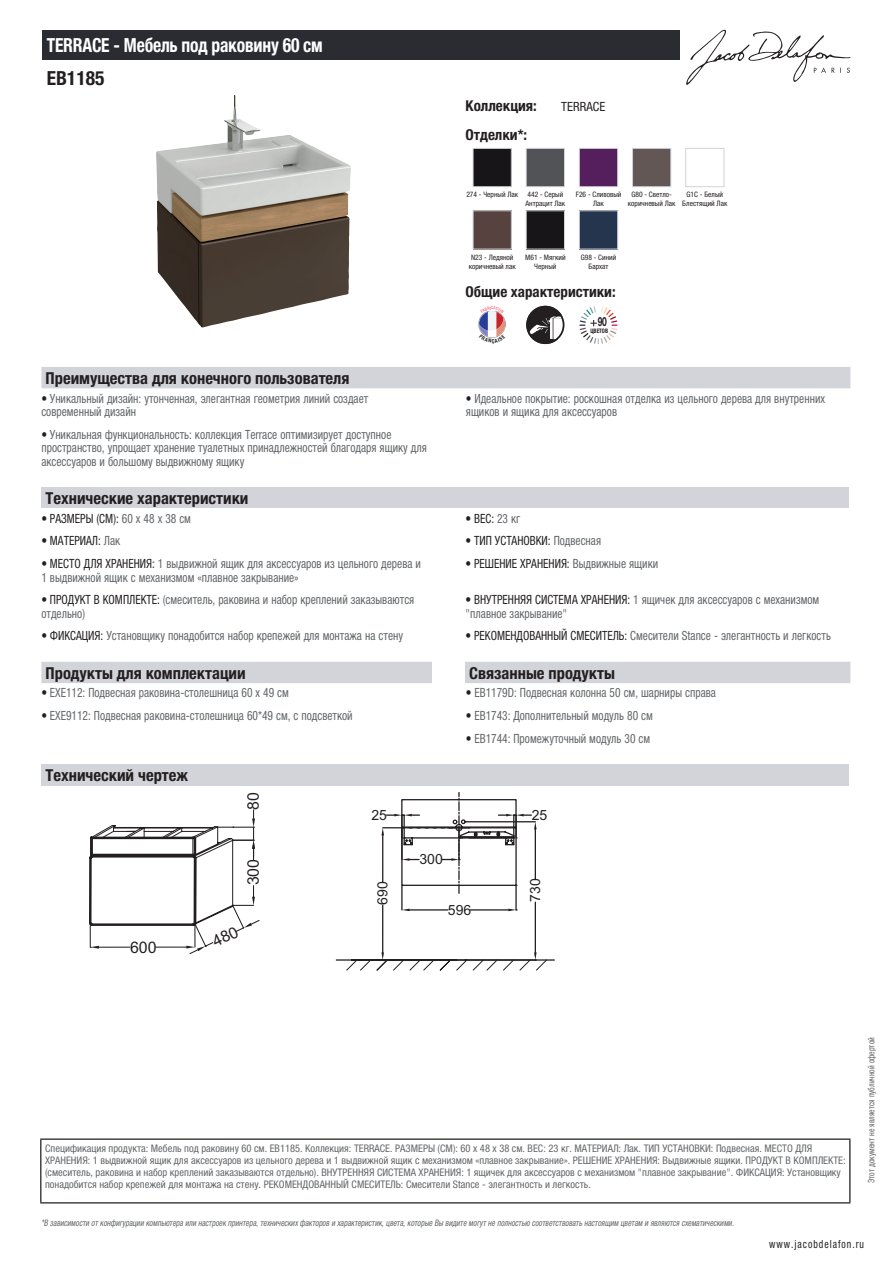
<style>
.page{position:relative;width:893px;height:1263px;background:#fff}
.page>*{position:absolute;margin:0;border:0;box-sizing:border-box;transform-origin:0 0}
.t1{font:700 condensed 19.5px "Helvetica Neue LTCYR";letter-spacing:-.01em;color:#fff;scale:.9 1}
.t2{font:700 condensed 19.5px "Helvetica Neue LTCYR";color:#231f20}
.t3{font:700 condensed 16.5px "Helvetica Neue LTCYR";color:#231f20}
.t4{font:15.9px "Arial";color:#231f20}
.t5{font:700 condensed 15px "Helvetica Neue LTCYR";color:#231f20}
.t6{font:14.1px "Arial";color:#231f20}
.t7{font:condensed 12.75px/13.5px "Helvetica Neue LTCYR";color:#626568;scale:.9 1}
.t8{font:condensed 12.75px "Helvetica Neue LTCYR";color:#231f20;scale:.9 1}
.t9{font:condensed 12.75px "Helvetica Neue LTCYR";color:#231f20}
.t10{font:700 12.6px "Helvetica Neue LT Std";color:#231f20;scale:.68 1}
.t11{font:condensed 11.25px "Helvetica Neue LTCYR";letter-spacing:.1em;color:#231f20;scale:.87 1}
.t12{font:condensed 10.5px/12px "Helvetica Neue LTCYR";color:#626568}
.t13{font:italic condensed 9px "Helvetica Neue LTCYR";color:#626568;scale:.87 1}
.t14{font:condensed 9px "Helvetica Neue LTCYR";color:#626568;scale:.87 1}
.t15{font:condensed 7.5px/9px "Helvetica Neue LTCYR";color:#231f20;text-align:center}
.t16{font:700 condensed 6.15px "Helvetica Neue LTCYR";color:#231f20;scale:.89 1}
.s1{color:#231f20}
.s2{color:#626568}
</style>
<div class="page">
<svg style="left:686px;top:30px;width:164px;height:55px"></svg>
<img style="left:156px;top:95px;width:195px;height:233px">
<img style="left:475px;top:150px;width:35px;height:35px">
<div style="left:473px;top:148px;width:39px;height:39px;border:1px solid #d3d4da"></div>
<img style="left:528px;top:150px;width:35px;height:35px">
<div style="left:526px;top:148px;width:39px;height:39px;border:1px solid #d3d4da"></div>
<img style="left:581px;top:150px;width:35px;height:35px">
<div style="left:579px;top:148px;width:39px;height:39px;border:1px solid #d3d4da"></div>
<img style="left:634px;top:150px;width:35px;height:35px">
<div style="left:632px;top:148px;width:39px;height:39px;border:1px solid #d3d4da"></div>
<div style="left:685px;top:148px;width:39px;height:39px;border:1px solid #d3d4da"></div>
<img style="left:475px;top:212px;width:35px;height:35px">
<div style="left:473px;top:210px;width:39px;height:39px;border:1px solid #d3d4da"></div>
<img style="left:528px;top:212px;width:35px;height:35px">
<div style="left:526px;top:210px;width:39px;height:39px;border:1px solid #d3d4da"></div>
<img style="left:581px;top:212px;width:35px;height:35px">
<div style="left:579px;top:210px;width:39px;height:39px;border:1px solid #d3d4da"></div>
<svg style="left:526px;top:306px;width:38px;height:38px"></svg>
<svg style="left:580px;top:306px;width:37px;height:38px"></svg>
<div style="left:41px;top:367px;width:809px;height:21px;background:#d3d4da"></div>
<div style="left:41px;top:487px;width:808px;height:21px;background:#d3d4da"></div>
<div style="left:41px;top:662px;width:809px;height:21px;background:#d3d4da"></div>
<div style="left:432px;top:662px;width:33px;height:21px;background:#fff"></div>
<div style="left:41px;top:764px;width:808px;height:21px;background:#d3d4da"></div>
<svg style="left:336px;top:792px;width:219px;height:178px"></svg>
<div style="left:43px;top:30px;width:637px;height:30px;background:#2a2c32"></div>
<hr style="left:40px;top:1138px;width:810px;height:2px;background:#040503">
<hr style="left:40px;top:1140px;width:1px;height:62px;background:#040503">
<hr style="left:849px;top:1140px;width:1px;height:62px;background:#040503">
<hr style="left:40px;top:1202px;width:810px;height:1px;background:#040503">
<svg style="left:479px;top:311px;width:26px;height:27px"></svg>
<svg style="left:89px;top:810px;width:171px;height:144px"></svg>
<h1 class="t1" style="left:47px;top:34px;width:308px">TERRACE - Мебель под раковину 60 см</h1>
<h1 class="t2" style="left:47px;top:67px;width:59px">EB1185</h1>
<p class="t5" style="left:466px;top:97px;width:73px">Коллекция:</p>
<p class="t9" style="left:561px;top:99px;width:45px">TERRACE</p>
<p class="t5" style="left:466px;top:126px;width:63px">Отделки*:</p>
<p class="t15" style="left:466px;top:190px;width:53px">274 - Черный Лак</p>
<p class="t15" style="left:525px;top:190px;width:41px;text-align:left">442 - Серый<br>Антрацит Лак</p>
<p class="t15" style="left:576px;top:190px;width:47px">F26 - Сливовый<br>Лак</p>
<p class="t15" style="left:628px;top:190px;width:49px">G80 - Светло&shy;коричневый Лак</p>
<p class="t15" style="left:682px;top:190px;width:47px">G1C - Белый<br>Блестящий Лак</p>
<p class="t15" style="left:469px;top:252px;width:49px">N23 - Ледяной коричневый лак</p>
<p class="t15" style="left:525px;top:252px;width:42px">M61 - Мягкий<br>Черный</p>
<p class="t15" style="left:581px;top:252px;width:37px">G98 - Синий<br>Бархат</p>
<p class="t5" style="left:466px;top:284px;width:152px">Общие характеристики:</p>
<p class="t16" style="left:590px;top:328px;width:21px">ЦВЕТОВ</p>
<p class="t10" style="left:598px;top:314px;width:15px">90</p>
<p class="t3" style="left:46px;top:369px;width:305px">Преимущества для конечного пользователя</p>
<p class="t7" style="left:41px;top:391px;width:365px"><span class="s1">•</span> Уникальный дизайн: утонченная, элегантная геометрия линий создает современный дизайн</p>
<p class="t7" style="left:466px;top:391px;width:401px"><span class="s1">•</span> Идеальное покрытие: роскошная отделка из цельного дерева для внутренних ящиков и ящика для аксессуаров</p>
<p class="t7" style="left:41px;top:428px;width:430px"><span class="s1">•</span> Уникальная функциональность: коллекция Terrace оптимизирует доступное пространство, упрощает хранение туалетных принадлежностей благодаря ящику для аксессуаров и большому выдвижному ящику</p>
<p class="t3" style="left:46px;top:489px;width:204px">Технические характеристики</p>
<p class="t8" style="left:41px;top:511px;width:168px">• РАЗМЕРЫ (СМ): <span class="s2">60 x 48 x 38 см</span></p>
<p class="t8" style="left:466px;top:511px;width:62px">• ВЕС: <span class="s2">23 кг</span></p>
<p class="t8" style="left:41px;top:534px;width:89px">• МАТЕРИАЛ: <span class="s2">Лак</span></p>
<p class="t8" style="left:466px;top:534px;width:152px">• ТИП УСТАНОВКИ: <span class="s2">Подвесная</span></p>
<p class="t7" style="left:41px;top:557px;width:423px"><span class="s1">• МЕСТО ДЛЯ ХРАНЕНИЯ:</span> 1 выдвижной ящик для аксессуаров из цельного дерева и<br>1 выдвижной ящик с механизмом «плавное закрывание»</p>
<p class="t8" style="left:466px;top:556px;width:215px">• РЕШЕНИЕ ХРАНЕНИЯ: <span class="s2">Выдвижные ящики</span></p>
<p class="t7" style="left:41px;top:593px;width:416px"><span class="s1">• ПРОДУКТ В КОМПЛЕКТЕ:</span> (смеситель, раковина и набор креплений заказываются отдельно)</p>
<p class="t7" style="left:466px;top:593px;width:395px"><span class="s1">• ВНУТРЕННЯЯ СИСТЕМА ХРАНЕНИЯ:</span> 1 ящичек для аксессуаров с механизмом "плавное закрывание"</p>
<p class="t7" style="left:41px;top:629px;width:403px"><span class="s1">• ФИКСАЦИЯ:</span> Установщику понадобится набор крепежей для монтажа на стену</p>
<p class="t7" style="left:466px;top:629px;width:407px"><span class="s1">• РЕКОМЕНДОВАННЫЙ СМЕСИТЕЛЬ:</span> Смесители Stance - элегантность и легкость</p>
<p class="t3" style="left:46px;top:664px;width:202px">Продукты для комплектации</p>
<p class="t3" style="left:469px;top:664px;width:147px">Связанные продукты</p>
<p class="t7" style="left:41px;top:686px;width:277px"><span class="s1">•</span> EXE112: Подвесная раковина-столешница 60 х 49 см</p>
<p class="t7" style="left:466px;top:686px;width:279px"><span class="s1">•</span> EB1179D: Подвесная колонна 50 см, шарниры справа</p>
<p class="t7" style="left:41px;top:709px;width:347px"><span class="s1">•</span> EXE9112: Подвесная раковина-столешница 60*49 см, с подсветкой</p>
<p class="t7" style="left:466px;top:709px;width:209px"><span class="s1">•</span> EB1743: Дополнительный модуль 80 см</p>
<p class="t7" style="left:466px;top:732px;width:206px"><span class="s1">•</span> EB1744: Промежуточный модуль 30 см</p>
<p class="t3" style="left:46px;top:766px;width:144px">Технический чертеж</p>
<p class="t4" style="left:130px;top:936px;width:28px">600</p>
<p class="t4" style="left:243px;top:809px;width:19px;rotate:-90deg">80</p>
<p class="t4" style="left:243px;top:885px;width:28px;rotate:-90deg">300</p>
<p class="t6" style="left:371px;top:806px;width:17px">25</p>
<p class="t6" style="left:419px;top:850px;width:25px">300</p>
<p class="t6" style="left:532px;top:806px;width:17px">25</p>
<p class="t6" style="left:373px;top:905px;width:25px;rotate:-90deg">690</p>
<p class="t6" style="left:526px;top:902px;width:25px;rotate:-90deg">730</p>
<p class="t6" style="left:448px;top:900px;width:25px">596</p>
<p class="t12" style="left:45px;top:1142px;width:802px">Спецификация продукта: Мебель под раковину 60 см. EB1185. Коллекция: TERRACE. РАЗМЕРЫ (СМ): 60 x 48 x 38 см. ВЕС: 23 кг. МАТЕРИАЛ: Лак. ТИП УСТАНОВКИ: Подвесная. МЕСТО ДЛЯ ХРАНЕНИЯ: 1 выдвижной ящик для аксессуаров из цельного дерева и 1 выдвижной ящик с механизмом «плавное закрывание». РЕШЕНИЕ ХРАНЕНИЯ: Выдвижные ящики. ПРОДУКТ В КОМПЛЕКТЕ: (смеситель, раковина и набор креплений заказываются отдельно). ВНУТРЕННЯЯ СИСТЕМА ХРАНЕНИЯ: 1 ящичек для аксессуаров с механизмом "плавное закрывание". ФИКСАЦИЯ: Установщику понадобится набор крепежей для монтажа на стену. РЕКОМЕНДОВАННЫЙ СМЕСИТЕЛЬ: Смесители Stance - элегантность и легкость.</p>
<p class="t13" style="left:41px;top:1218px;width:800px">*В зависимости отконфигурации компьютера или настроек принтера,техническихфакторов и характеристик,цвета,которые Вы видите могутне полностью соответствоватьнастоящим цветам и являются схематическими.</p>
<p class="t14" style="left:866px;top:1183px;width:169px;rotate:-90deg">Этот документ не является публичной офертой</p>
<p class="t11" style="left:769px;top:1237px;width:110px">www.jacobdelafon.ru</p>
</div>
